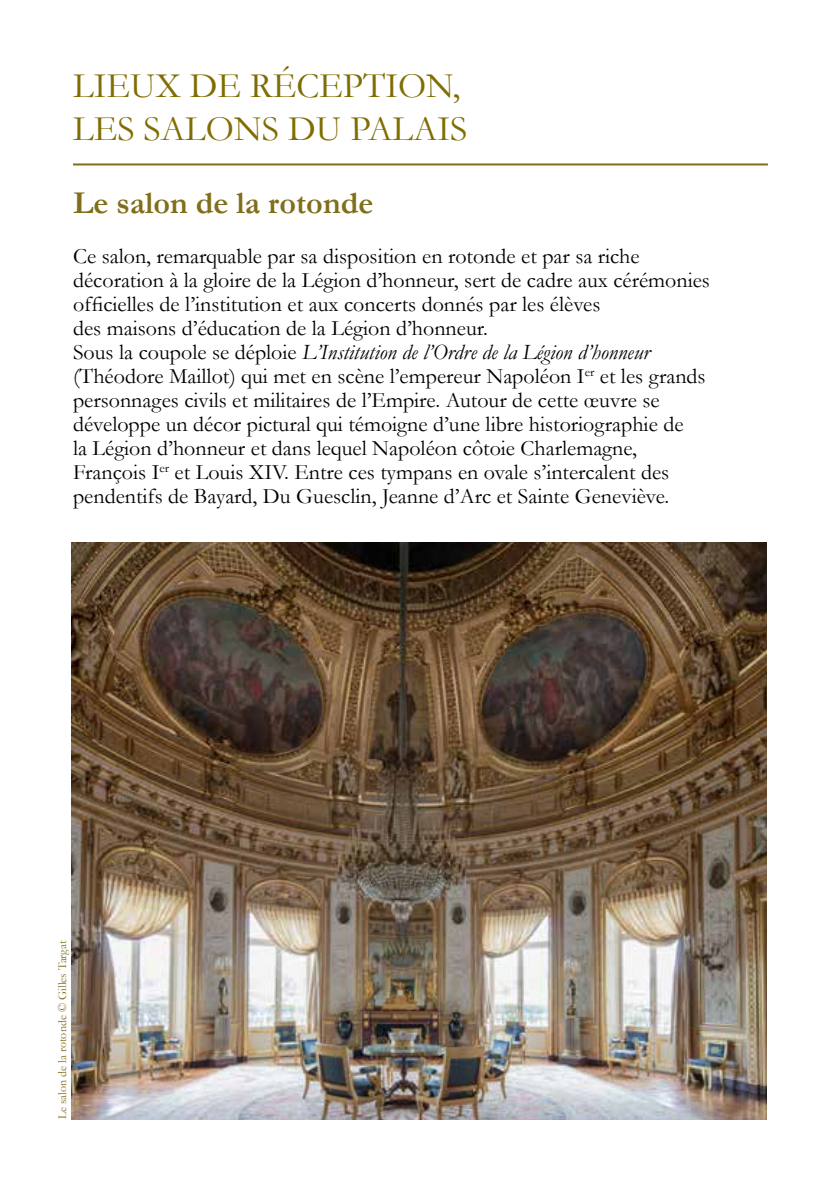
<style>
.page{position:relative;width:840px;height:1191px;background:#fff}
.page>*{position:absolute;margin:0;border:0;box-sizing:border-box;transform-origin:0 0}
.t1{font:36px/43.2px "Garamond";color:#806d00}
.t2{font:700 32px "Garamond";color:#806e1a}
.t3{font:22px/24px "Garamond";color:#000}
.t4{font:12px "Garamond";color:#806e1a}
.s1{font-style:italic}
</style>
<div class="page">
<hr style="left:73px;top:163px;width:694px;height:2px;background:#806e1a">
<img style="left:71px;top:542px;width:695px;height:577px">
<h1 class="t1" style="left:73px;top:63px;width:396px">LIEUX DE RÉCEPTION,<br>LES SALONS DU PALAIS</h1>
<h2 class="t2" style="left:73px;top:181px;width:301px">Le salon de la rotonde</h2>
<p class="t3" style="left:73px;top:244px;width:638px">Ce salon, remarquable par sa disposition en rotonde et par sa riche décoration à la gloire de la Légion d’honneur, sert de cadre aux cérémonies officielles de l’institution et aux concerts donnés par les élèves<br>des maisons d’éducation de la Légion d’honneur.<br>Sous la coupole se déploie <span class="s1">L’Institution de l’Ordre de la Légion d’honneur </span>(Théodore Maillot) qui met en scène l’empereur Napoléon I<sup>er</sup> et les grands personnages civils et militaires de l’Empire. Autour de cette œuvre se développe un décor pictural qui témoigne d’une libre historiographie de<br>la Légion d’honneur et dans lequel Napoléon côtoie Charlemagne, François I<sup>er</sup> et Louis XIV. Entre ces tympans en ovale s’intercalent des pendentifs de Bayard, Du Guesclin, Jeanne d’Arc et Sainte Geneviève.</p>
<p class="t4" style="left:54px;top:1119px;width:180px;rotate:-90deg">Le salon de la rotonde © Gilles Targat</p>
</div>
